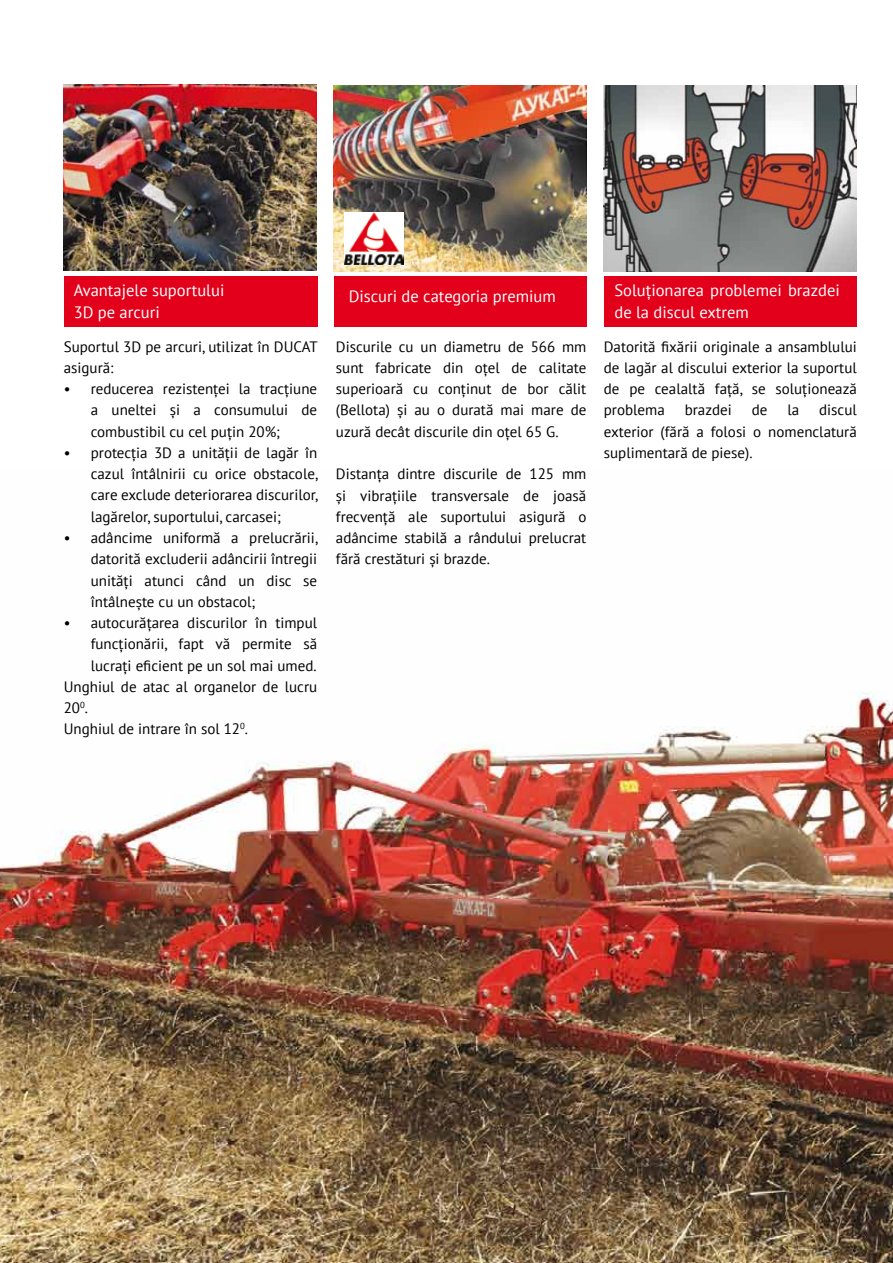
<style>
.page{position:relative;width:893px;height:1263px;background:#fff}
.page>*{position:absolute;margin:0;border:0;box-sizing:border-box;transform-origin:0 0}
.t1{font:16.5px/22.5px "PT Sans";color:#fff}
.t2{font:15px/21.3px "PT Sans";color:#000;text-align:justify}
.t3{font:italic 12px "Helvetica New Cond C Light";color:#fff}
</style>
<div class="page">
<img style="left:0;top:692px;width:893px;height:571px">
<div style="left:64px;top:276px;width:253px;height:51px;background:#e2001a"></div>
<div style="left:334px;top:276px;width:252px;height:51px;background:#e2001a"></div>
<div style="left:604px;top:276px;width:252px;height:51px;background:#e2001a"></div>
<img style="left:64px;top:85px;width:252px;height:186px">
<img style="left:334px;top:85px;width:252px;height:186px">
<img style="left:604px;top:85px;width:252px;height:186px">
<img style="left:344px;top:213px;width:60px;height:51px">
<p class="t1" style="left:74px;top:278px;width:152px">Avantajele suportului<br>3D pe arcuri</p>
<p class="t1" style="left:349px;top:285px;width:209px">Discuri de categoria premium</p>
<p class="t1" style="left:614px;top:278px;width:227px">Soluționarea problemei brazdei de la discul extrem</p>
<p class="t2" style="left:64px;top:335px;width:255px">Suportul 3D pe arcuri, utilizat în DUCAT asigură:</p>
<p class="t2" style="left:91px;top:378px;width:228px;text-indent:-27px">• reducerea rezistenței la tracțiune a uneltei și a consumului de combustibil cu cel puțin 20%;</p>
<p class="t2" style="left:91px;top:442px;width:229px;text-indent:-27px">• protecția 3D a unității de lagăr în cazul întâlnirii cu orice obstacole, care exclude deteriorarea discurilor, lagărelor, suportului, carcasei;</p>
<p class="t2" style="left:91px;top:527px;width:229px;text-indent:-27px">• adâncime uniformă a prelucrării, datorită excluderii adâncirii întregii unități atunci când un disc se întâlnește cu un obstacol;</p>
<p class="t2" style="left:64px;top:612px;width:255px">• autocurățarea discurilor în timpul</p>
<p class="t2" style="left:91px;top:633px;width:228px">funcționării, fapt vă permite să</p>
<p class="t2" style="left:91px;top:654px;width:227px">lucrați eficient pe un sol mai umed.</p>
<p class="t2" style="left:64px;top:675px;width:255px">Unghiul de atac al organelor de lucru</p>
<p class="t2" style="left:64px;top:697px;width:26px">20<sup>0</sup>.</p>
<p class="t2" style="left:64px;top:718px;width:186px">Unghiul de intrare în sol 12<sup>0</sup>.</p>
<p class="t2" style="left:604px;top:335px;width:255px">Datorită fixării originale a ansamblului de lagăr al discului exterior la suportul de pe cealaltă față, se soluționează problema</p>
<p class="t2" style="left:336px;top:335px;width:252px">Discurile cu un diametru de 566 mm sunt fabricate din oțel de calitate superioară cu conținut de bor călit (Bellota) și au o durată mai mare de uzură decât discurile din oțel 65 G.</p>
<p class="t2" style="left:336px;top:463px;width:252px">Distanța dintre discurile de 125 mm și vibrațiile transversale de joasă frecvență ale suportului asigură o adâncime stabilă a rândului prelucrat fără crestături și brazde.</p>
<p class="t2" style="left:604px;top:399px;width:255px;text-indent:215px">discul exterior (fără a folosi o nomenclatură suplimentară de piese).</p>
<p class="t2" style="left:685px;top:399px;width:49px">brazdei</p>
<p class="t2" style="left:752px;top:399px;width:17px">de</p>
<p class="t2" style="left:787px;top:399px;width:13px">la</p>
<p class="t3" style="left:78px;top:1181px;width:7px">4</p>
</div>
